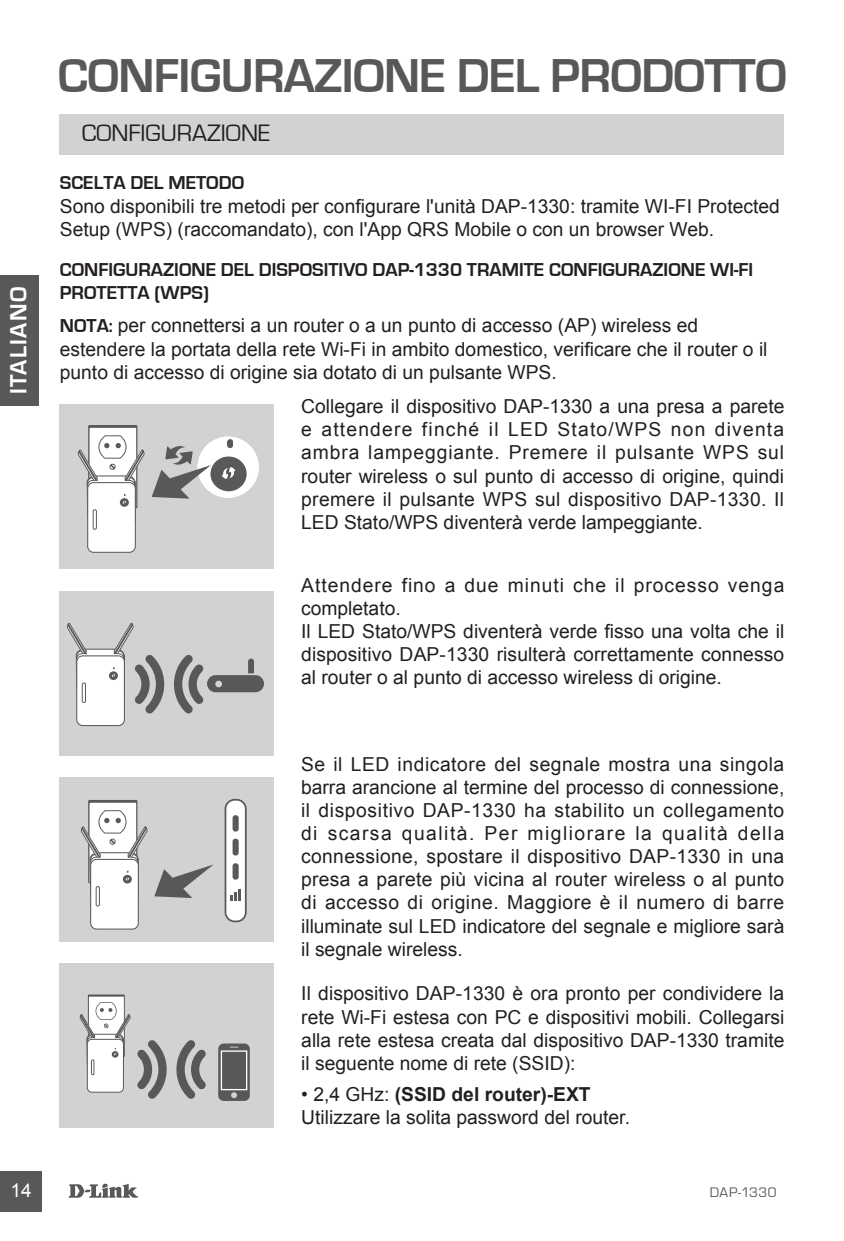
<style>
.page{position:relative;width:844px;height:1241px;background:#fff}
.page>*{position:absolute;margin:0;border:0;box-sizing:border-box;transform-origin:0 0}
.t1{font:700 49px "Eurostile";letter-spacing:-.015em;color:#57585a}
.t2{font:24.5px "Eurostile";color:#231f20}
.t3{font:700 24.15px "Eurostile";letter-spacing:.055em;color:#fff}
.t4{font:19.25px/23.1px "Arial";color:#231f20}
.t5{font:700 19.25px/23.1px "Eurostile";color:#231f20}
.t6{font:18.9px "Arial";color:#fff}
.t7{font:14.35px "Eurostile";letter-spacing:.03em;color:#57585a}
.s1{font-family:"Eurostile";font-weight:700}
.s2{font-weight:700}
</style>
<div class="page">
<svg style="left:68px;top:1183px;width:70px;height:14px"></svg>
<div style="left:0;top:1170px;width:41px;height:41px;background:#57585a"></div>
<div style="left:0;top:275px;width:38px;height:131px;background:#57585a"></div>
<div style="left:60px;top:114px;width:724px;height:41px;background:#d1d2d4"></div>
<div style="left:60px;top:963px;width:214px;height:164px;background:#d1d2d4"></div>
<svg style="left:218px;top:1043px;width:32px;height:57px;background:#6c6d6f"></svg>
<div style="left:88px;top:994px;width:37px;height:62px;background:#57585a"></div>
<div style="left:89px;top:996px;width:35px;height:60px;background:#fff"></div>
<svg style="left:176px;top:1040px;width:30px;height:58px"></svg>
<svg style="left:137px;top:1040px;width:30px;height:58px"></svg>
<div style="left:60px;top:776px;width:214px;height:165px;background:#d1d2d4"></div>
<svg style="left:154px;top:864px;width:59px;height:33px"></svg>
<div style="left:88px;top:799px;width:49px;height:84px;background:#57585a"></div>
<div style="left:89px;top:802px;width:47px;height:80px;background:#fff"></div>
<div style="left:60px;top:590px;width:214px;height:165px;background:#d1d2d4"></div>
<svg style="left:174px;top:655px;width:90px;height:58px"></svg>
<div style="left:60px;top:404px;width:214px;height:165px;background:#d1d2d4"></div>
<div style="left:88px;top:425px;width:49px;height:83px;background:linear-gradient(to right,#707173,#737375)"></div>
<div style="left:89px;top:428px;width:47px;height:79px;background:#fff"></div>
<svg style="left:152px;top:436px;width:107px;height:62px"></svg>
<div style="left:225px;top:799px;width:21px;height:122px;background:#fff;border-radius:9px"></div>
<div style="left:224px;top:798px;width:22px;height:124px;border:2px solid #59595b;border-radius:9px"></div>
<div style="left:232px;top:815px;width:6px;height:16px;background:#59595b;border-radius:3px"></div>
<div style="left:232px;top:838px;width:6px;height:17px;background:#59595b;border-radius:3px"></div>
<div style="left:232px;top:863px;width:6px;height:16px;background:#59595b;border-radius:3px"></div>
<svg style="left:230px;top:889px;width:11px;height:11px"></svg>
<div style="left:88px;top:482px;width:47px;height:70px;background:#fff;border-radius:6px"></div>
<div style="left:87px;top:482px;width:49px;height:70px;border:1px solid #595a5b;border-radius:6px"></div>
<div style="left:93px;top:509px;width:4px;height:20px;border:1px solid #595a5b"></div>
<svg style="left:78px;top:435px;width:67px;height:93px"></svg>
<div style="left:77px;top:655px;width:47px;height:70px;background:#fff;border-radius:6px"></div>
<div style="left:76px;top:655px;width:49px;height:71px;border:1px solid #595a5b;border-radius:6px"></div>
<svg style="left:67px;top:622px;width:97px;height:91px"></svg>
<div style="left:91px;top:859px;width:47px;height:69px;background:#fff;border-radius:6px"></div>
<div style="left:90px;top:858px;width:49px;height:71px;border:1px solid #595a5b;border-radius:6px"></div>
<div style="left:96px;top:886px;width:4px;height:20px;border:1px solid #595a5b"></div>
<svg style="left:81px;top:810px;width:67px;height:94px"></svg>
<div style="left:87px;top:1039px;width:36px;height:52px;background:#fff;border-radius:5px"></div>
<div style="left:87px;top:1038px;width:37px;height:54px;border:1px solid #595a5b;border-radius:5px"></div>
<div style="left:91px;top:1059px;width:3px;height:15px;border:1px solid #595a5b"></div>
<svg style="left:80px;top:1002px;width:50px;height:71px"></svg>
<h1 class="t1" style="left:58px;top:49px;width:730px">CONFIGURAZIONE DEL PRODOTTO</h1>
<p class="t2" style="left:82px;top:120px;width:190px">CONFIGURAZIONE</p>
<p class="t3" style="left:6px;top:394px;width:109px;rotate:-90deg">ITALIANO</p>
<p class="t5" style="left:60px;top:171px;width:186px">SCELTA DEL METODO</p>
<p class="t4" style="left:60px;top:194px;width:721px">Sono disponibili tre metodi per configurare l'unità DAP-1330: tramite WI-FI Protected<br>Setup (WPS) (raccomandato), con l'App QRS Mobile o con un browser Web.</p>
<p class="t5" style="left:60px;top:258px;width:694px">CONFIGURAZIONE DEL DISPOSITIVO DAP-1330 TRAMITE CONFIGURAZIONE WI-FI<br>PROTETTA (WPS)</p>
<p class="t4" style="left:60px;top:314px;width:709px"><span class="s1">NOTA:</span> per connettersi a un router o a un punto di accesso (AP) wireless ed estendere la portata della rete Wi-Fi in ambito domestico, verificare che il router o il punto di accesso di origine sia dotato di un pulsante WPS.</p>
<p class="t4" style="left:301px;top:395px;width:484px;text-align:justify">Collegare il dispositivo DAP-1330 a una presa a parete e attendere finché il LED Stato/WPS non diventa ambra lampeggiante. Premere il pulsante WPS sul router wireless o sul punto di accesso di origine, quindi premere il pulsante WPS sul dispositivo DAP-1330. Il LED Stato/WPS diventerà verde lampeggiante.</p>
<p class="t4" style="left:301px;top:573px;width:484px">Attendere fino a due minuti che il processo venga completato.<br>Il LED Stato/WPS diventerà verde fisso una volta che il dispositivo DAP-1330 risulterà correttamente connesso al router o al punto di accesso wireless di origine.</p>
<p class="t4" style="left:301px;top:752px;width:484px;text-align:justify">Se il LED indicatore del segnale mostra una singola barra arancione al termine del processo di connessione, il dispositivo DAP-1330 ha stabilito un collegamento di scarsa qualità. Per migliorare la qualità della connessione, spostare il dispositivo DAP-1330 in una presa a parete più vicina al router wireless o al punto di accesso di origine. Maggiore è il numero di barre illuminate sul LED indicatore del segnale e migliore sarà il segnale wireless.</p>
<p class="t4" style="left:301px;top:982px;width:484px;text-align:justify">Il dispositivo DAP-1330 è ora pronto per condividere la rete Wi-Fi estesa con PC e dispositivi mobili. Collegarsi alla rete estesa creata dal dispositivo DAP-1330 tramite il seguente nome di rete (SSID):</p>
<p class="t4" style="left:301px;top:1082px;width:330px">• 2,4 GHz: <span class="s2">(SSID del router)-EXT<br></span>Utilizzare la solita password del router.</p>
<p class="t6" style="left:10px;top:1178px;width:23px">14</p>
<p class="t7" style="left:709px;top:1184px;width:68px">DAP-1330</p>
</div>
